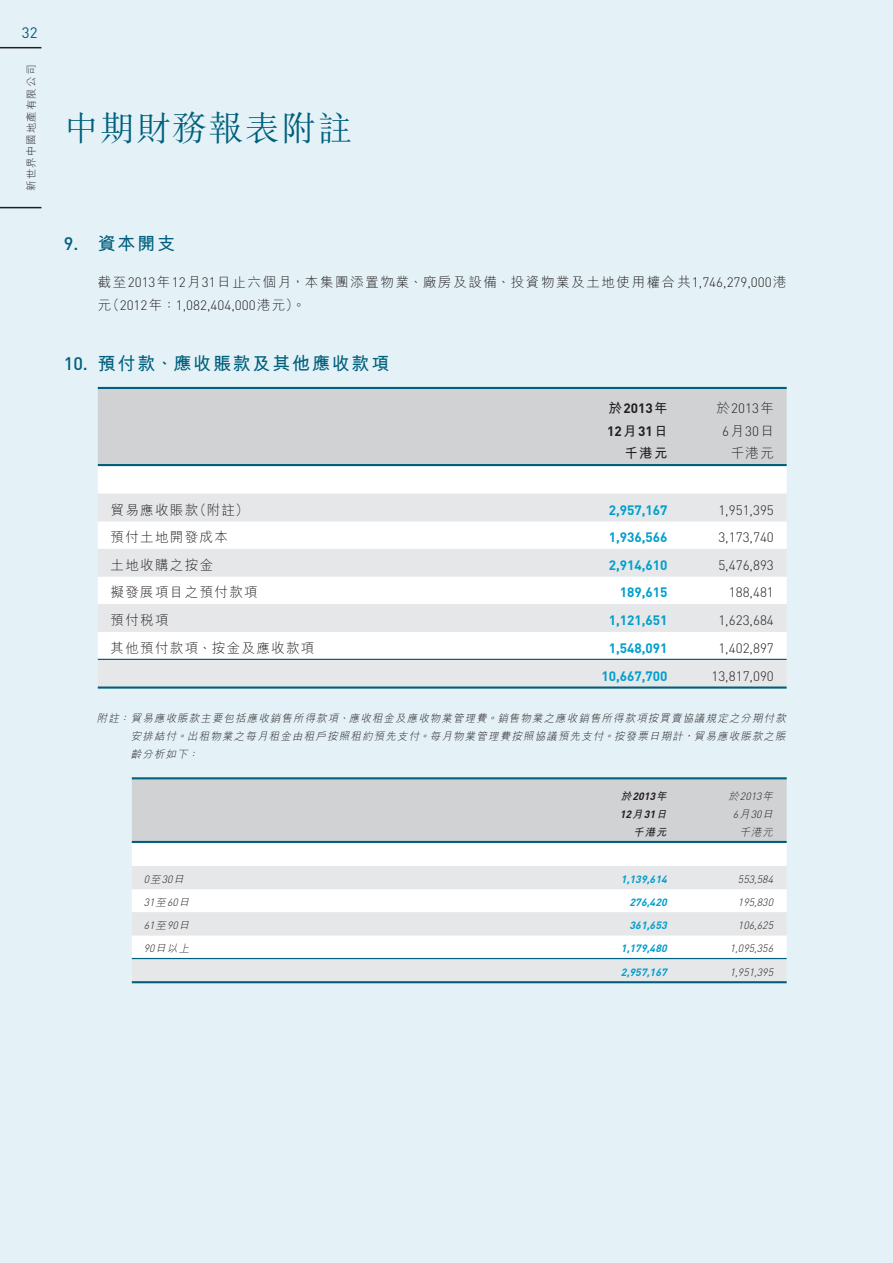
<style>
.page{position:relative;width:893px;height:1263px;background:#e4f2f8}
.page>*{position:absolute;margin:0;border:0;box-sizing:border-box;transform-origin:0 0}
.t1{font:300 34.5px "M Sung HK";letter-spacing:.05em;color:#005f7c}
.t2{font:700 18px "M Hei HK";letter-spacing:.1em;color:#005f7c}
.t3{font:15px "DIN Pro";color:#005f7c}
.t4{font:300 13.5px "DIN Pro";color:#231f20}
.t5{font:700 13.5px "DIN Pro";color:#009fcd}
.t6{font:300 13.5px "M Hei HK";letter-spacing:.12em;color:#231f20}
.t7{font:300 13.5px "M Hei HK";letter-spacing:.1em;color:#231f20}
.t8{font:700 13.5px "DIN Pro";color:#231f20}
.t9{font:700 13.5px "M Hei HK";color:#231f20}
.t10{font:italic 300 10.5px/18px "M Hei HK";color:#231f20;text-align:justify}
.t11{font:italic 300 10.5px "DIN Pro";color:#231f20}
.t12{font:italic 700 10.5px "DIN Pro";color:#009fcd}
.t13{font:italic 700 10.5px "DIN Pro";color:#231f20}
.t14{font:300 10.5px "M Hei HK";letter-spacing:.1em;color:#231f20}
.t15{font:italic 700 10.5px "M Hei HK";color:#231f20}
.s1{font-family:"DIN Pro";font-weight:500}
.s2{font-family:"DIN Pro"}
.s3{font-family:"M Hei HK"}
</style>
<div class="page">
<hr style="left:0;top:47px;width:41px;height:1px;background:#231f20">
<hr style="left:0;top:207px;width:41px;height:1px;background:#231f20">
<div style="left:98px;top:389px;width:689px;height:75px;background:#d1d2d4"></div>
<div style="left:98px;top:467px;width:689px;height:27px;background:#fff"></div>
<svg style="left:98px;top:494px;width:689px;height:192px;fill:#e6e7e9"></svg>
<hr style="left:98px;top:387px;width:689px;height:2px;background:#005f7c">
<hr style="left:98px;top:464px;width:689px;height:2px;background:#005f7c">
<hr style="left:98px;top:686px;width:689px;height:3px;background:#005f7c">
<hr style="left:98px;top:659px;width:689px;height:1px;background:#005f7c">
<div style="left:132px;top:779px;width:655px;height:62px;background:#d1d2d4"></div>
<div style="left:132px;top:843px;width:655px;height:23px;background:#fff"></div>
<svg style="left:132px;top:866px;width:655px;height:115px;fill:#e6e7e9"></svg>
<hr style="left:132px;top:777px;width:655px;height:2px;background:#005f7c">
<hr style="left:132px;top:841px;width:655px;height:2px;background:#005f7c">
<hr style="left:132px;top:981px;width:655px;height:2px;background:#005f7c">
<hr style="left:132px;top:958px;width:655px;height:1px;background:#005f7c">
<h3 class="t3" style="left:22px;top:27px;width:17px">32</h3>
<p class="t14" style="left:27px;top:191px;width:127px;rotate:-90deg">新世界中國地產有限公司</p>
<h1 class="t1" style="left:64px;top:115px;width:290px">中期財務報表附註</h1>
<h2 class="t2" style="left:64px;top:236px;width:113px"><span class="s1">9.</span> 資本開支</h2>
<p class="t6" style="left:98px;top:277px;width:690px">截至<span class="s2">2013</span>年<span class="s2">12</span>月<span class="s2">31</span>日止六個月，本集團添置物業、廠房及設備、投資物業及土地使用權合共<span class="s2">1,746,279,000</span>港</p>
<p class="t4" style="left:98px;top:300px;width:209px"><span class="s3">元（</span>2012<span class="s3">年：</span>1,082,404,000<span class="s3">港元）。</span></p>
<h2 class="t2" style="left:64px;top:356px;width:327px"><span class="s1">10.</span> 預付款、應收賬款及其他應收款項</h2>
<p class="t8" style="left:609px;top:404px;width:61px"><span class="s3">於</span>2013<span class="s3">年</span></p>
<p class="t4" style="left:716px;top:404px;width:59px"><span class="s3">於</span>2013<span class="s3">年</span></p>
<p class="t8" style="left:607px;top:426px;width:62px">12<span class="s3">月</span>31<span class="s3">日</span></p>
<p class="t4" style="left:722px;top:426px;width:53px">6<span class="s3">月</span>30<span class="s3">日</span></p>
<p class="t9" style="left:624px;top:448px;width:45px">千港元</p>
<p class="t7" style="left:731px;top:448px;width:45px">千港元</p>
<p class="t7" style="left:111px;top:504px;width:140px">貿易應收賬款（附註）</p>
<p class="t5" style="left:609px;top:505px;width:60px">2,957,167</p>
<p class="t4" style="left:718px;top:505px;width:57px">1,951,395</p>
<p class="t7" style="left:111px;top:532px;width:119px">預付土地開發成本</p>
<p class="t5" style="left:609px;top:532px;width:60px">1,936,566</p>
<p class="t4" style="left:718px;top:532px;width:57px">3,173,740</p>
<p class="t7" style="left:111px;top:560px;width:104px">土地收購之按金</p>
<p class="t5" style="left:609px;top:560px;width:60px">2,914,610</p>
<p class="t4" style="left:718px;top:560px;width:57px">5,476,893</p>
<p class="t7" style="left:111px;top:587px;width:149px">擬發展項目之預付款項</p>
<p class="t5" style="left:620px;top:588px;width:49px">189,615</p>
<p class="t4" style="left:729px;top:588px;width:47px">188,481</p>
<p class="t7" style="left:111px;top:615px;width:60px">預付稅項</p>
<p class="t5" style="left:609px;top:615px;width:60px">1,121,651</p>
<p class="t4" style="left:718px;top:615px;width:57px">1,623,684</p>
<p class="t7" style="left:111px;top:642px;width:205px">其他預付款項、按金及應收款項</p>
<p class="t5" style="left:609px;top:643px;width:60px">1,548,091</p>
<p class="t4" style="left:718px;top:643px;width:57px">1,402,897</p>
<p class="t5" style="left:601px;top:671px;width:68px">10,667,700</p>
<p class="t4" style="left:711px;top:671px;width:64px">13,817,090</p>
<p class="t10" style="left:131px;top:710px;width:658px;text-indent:-34px">附註：貿易應收賬款主要包括應收銷售所得款項、應收租金及應收物業管理費。銷售物業之應收銷售所得款項按買賣協議規定之分期付款安排結付。出租物業之每月租金由租戶按照租約預先支付。每月物業管理費按照協議預先支付。按發票日期計，貿易應收賬款之賬齡分析如下：</p>
<p class="t13" style="left:621px;top:792px;width:50px"><span class="s3">於</span>2013<span class="s3">年</span></p>
<p class="t11" style="left:728px;top:792px;width:48px"><span class="s3">於</span>2013<span class="s3">年</span></p>
<p class="t13" style="left:620px;top:810px;width:51px">12<span class="s3">月</span>31<span class="s3">日</span></p>
<p class="t11" style="left:733px;top:810px;width:44px">6<span class="s3">月</span>30<span class="s3">日</span></p>
<p class="t15" style="left:633px;top:828px;width:37px">千港元</p>
<p class="t10" style="left:739px;top:824px;width:37px">千港元</p>
<p class="t11" style="left:144px;top:875px;width:44px">0<span class="s3">至</span>30<span class="s3">日</span></p>
<p class="t12" style="left:621px;top:875px;width:49px">1,139,614</p>
<p class="t11" style="left:738px;top:875px;width:39px">553,584</p>
<p class="t11" style="left:144px;top:898px;width:49px">31<span class="s3">至</span>60<span class="s3">日</span></p>
<p class="t12" style="left:630px;top:898px;width:41px">276,420</p>
<p class="t11" style="left:738px;top:898px;width:39px">195,830</p>
<p class="t11" style="left:144px;top:921px;width:49px">61<span class="s3">至</span>90<span class="s3">日</span></p>
<p class="t12" style="left:630px;top:921px;width:41px">361,653</p>
<p class="t11" style="left:738px;top:921px;width:39px">106,625</p>
<p class="t10" style="left:144px;top:940px;width:49px"><span class="s2">90</span>日以上</p>
<p class="t12" style="left:621px;top:944px;width:49px">1,179,480</p>
<p class="t11" style="left:730px;top:944px;width:47px">1,095,356</p>
<p class="t12" style="left:621px;top:968px;width:49px">2,957,167</p>
<p class="t11" style="left:730px;top:968px;width:47px">1,951,395</p>
</div>
